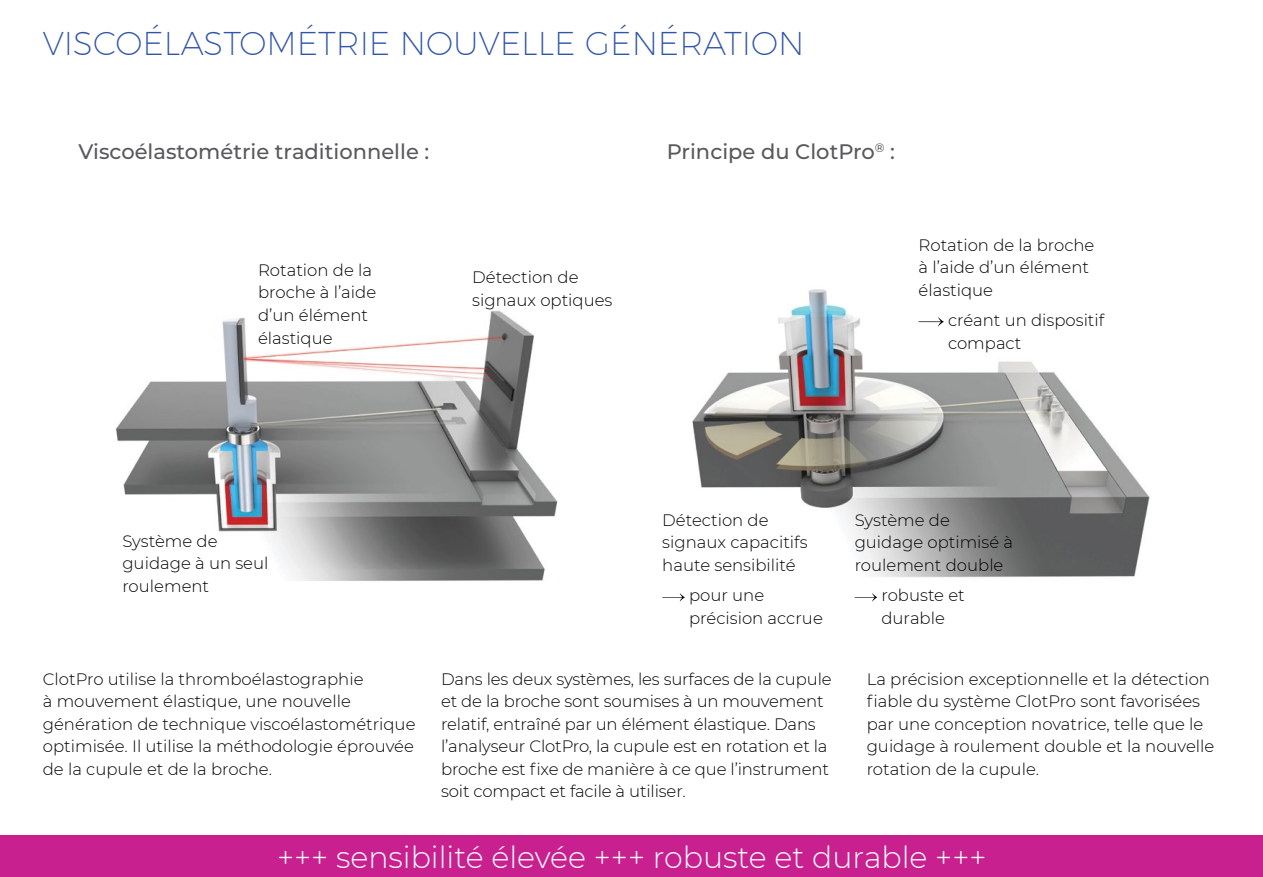
<style>
.page{position:relative;width:1263px;height:877px;background:#fff}
.page>*{position:absolute;margin:0;border:0;box-sizing:border-box;transform-origin:0 0}
.t1{font:200 33px "Montserrat";color:#3155a6}
.t2{font:300 30px "Montserrat";color:#fff}
.t3{font:500 21px "Montserrat";color:#58595b}
.t4{font:300 16.5px/22.5px "Montserrat";color:#000}
</style>
<div class="page">
<div style="left:0;top:834px;width:1262px;height:42px;background:#c8208e"></div>
<img style="left:115px;top:310px;width:443px;height:271px">
<img style="left:679px;top:289px;width:471px;height:313px">
<svg style="left:662px;top:593px;width:22px;height:8px"></svg>
<svg style="left:854px;top:593px;width:23px;height:8px"></svg>
<svg style="left:918px;top:317px;width:25px;height:9px"></svg>
<h1 class="t1" style="left:43px;top:23px;width:763px">VISCOÉLASTOMÉTRIE NOUVELLE GÉNÉRATION</h1>
<p class="t3" style="left:78px;top:137px;width:352px">Viscoélastométrie traditionnelle :</p>
<p class="t3" style="left:666px;top:137px;width:230px">Principe du ClotPro<sup>®</sup> :</p>
<p class="t4" style="left:258px;top:258px;width:120px">Rotation de la broche à l’aide d’un élément élastique</p>
<p class="t4" style="left:472px;top:266px;width:142px">Détection de signaux optiques</p>
<p class="t4" style="left:918px;top:233px;width:177px">Rotation de la broche à l’aide d’un élément élastique</p>
<p class="t4" style="left:947px;top:308px;width:158px">créant un dispositif compact</p>
<p class="t4" style="left:122px;top:529px;width:148px">Système de guidage à un seul roulement</p>
<p class="t4" style="left:662px;top:508px;width:147px">Détection de signaux capacitifs haute sensibilité</p>
<p class="t4" style="left:689px;top:583px;width:135px">pour une précision accrue</p>
<p class="t4" style="left:854px;top:508px;width:160px">Système de guidage optimisé à roulement double</p>
<p class="t4" style="left:881px;top:583px;width:85px">robuste et durable</p>
<p class="t4" style="left:43px;top:667px;width:374px">ClotPro utilise la thromboélastographie<br>à mouvement élastique, une nouvelle génération de technique viscoélastométrique optimisée. Il utilise la méthodologie éprouvée de la cupule et de la broche.</p>
<p class="t4" style="left:441px;top:667px;width:392px">Dans les deux systèmes, les surfaces de la cupule et de la broche sont soumises à un mouvement relatif, entraîné par un élément élastique. Dans l’analyseur ClotPro, la cupule est en rotation et la broche est fixe de manière à ce que l’instrument soit compact et facile à utiliser.</p>
<p class="t4" style="left:866px;top:667px;width:349px">La précision exceptionnelle et la détection fiable du système ClotPro sont favorisées par une conception novatrice, telle que le guidage à roulement double et la nouvelle rotation de la cupule.</p>
<h2 class="t2" style="left:277px;top:836px;width:711px">+++ sensibilité élevée +++ robuste et durable +++</h2>
</div>
